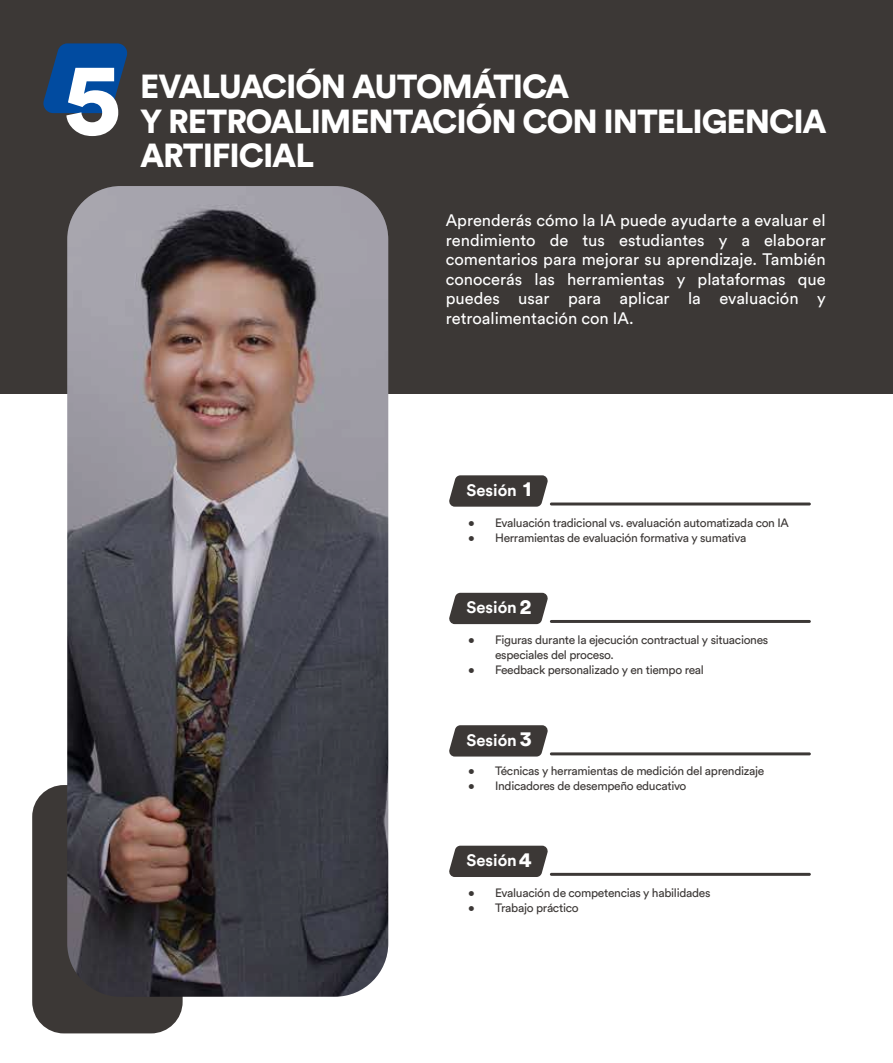
<style>
.page{position:relative;width:893px;height:1063px;background:#fff}
.page>*{position:absolute;margin:0;border:0;box-sizing:border-box;transform-origin:0 0}
.t1{font:900 102.6px "Circular Std";color:#fff}
.t2{font:900 33px/34.5px "Circular Std";letter-spacing:-.035em;color:#fff}
.t3{font:16.5px/19.5px "Circular Std";color:#fff;text-align:justify}
.t4{font:700 16.5px "Circular Std";color:#fff}
.t5{font:12px/15px "Circular Std";letter-spacing:-.025em;color:#3c3836}
.s1{font-weight:900;font-size:21px}
</style>
<div class="page">
<div style="left:0;top:0;width:893px;height:394px;background:#3c3836"></div>
<svg style="left:43px;top:43px;width:85px;height:70px"></svg>
<div style="left:32px;top:785px;width:151px;height:248px;background:#3c3836;border-radius:32px"></div>
<svg style="left:449px;top:475px;width:99px;height:32px;background:#4d4947"></svg>
<hr style="left:550px;top:503px;width:261px;height:2px;background:#3c3836">
<svg style="left:449px;top:593px;width:99px;height:31px;background:#494543"></svg>
<hr style="left:550px;top:620px;width:261px;height:3px;background:#3c3836">
<svg style="left:449px;top:725px;width:99px;height:32px;background:#4d4947"></svg>
<hr style="left:550px;top:752px;width:261px;height:3px;background:#3c3836">
<svg style="left:449px;top:846px;width:99px;height:31px;background:#494543"></svg>
<hr style="left:550px;top:873px;width:261px;height:3px;background:#3c3836">
<svg style="left:67px;top:186px;width:321px;height:811px;background:#645e62"></svg>
<h1 class="t1" style="left:64px;top:30px;width:59px">5</h1>
<h2 class="t2" style="left:140px;top:69px;width:688px">EVALUACIÓN AUTOMÁTICA<br>Y RETROALIMENTACIÓN CON INTELIGENCIA<br>ARTIFICIAL</h2>
<p class="t3" style="left:446px;top:211px;width:381px">Aprenderás cómo la IA puede ayudarte a evaluar el rendimiento de tus estudiantes y a elaborar comentarios para mejorar su aprendizaje. También conocerás las herramientas y plataformas que puedes usar para aplicar la evaluación y retroalimentación con IA.</p>
<h3 class="t4" style="left:466px;top:479px;width:66px">Sesión <span class="s1">1</span></h3>
<p class="t5" style="left:468px;top:515px;width:322px">• Evaluación tradicional vs. evaluación automatizada con IA</p>
<p class="t5" style="left:468px;top:530px;width:280px">• Herramientas de evaluación formativa y sumativa</p>
<h3 class="t4" style="left:466px;top:597px;width:66px">Sesión <span class="s1">2</span></h3>
<p class="t5" style="left:495px;top:632px;width:275px;text-indent:-27px">• Figuras durante la ejecución contractual y situaciones especiales del proceso.</p>
<p class="t5" style="left:468px;top:662px;width:237px">• Feedback personalizado y en tiempo real</p>
<h3 class="t4" style="left:466px;top:729px;width:66px">Sesión <span class="s1">3</span></h3>
<p class="t5" style="left:468px;top:763px;width:298px">• Técnicas y herramientas de medición del aprendizaje</p>
<p class="t5" style="left:468px;top:778px;width:220px">• Indicadores de desempeño educativo</p>
<h3 class="t4" style="left:466px;top:850px;width:66px">Sesión<span class="s1">4</span></h3>
<p class="t5" style="left:468px;top:885px;width:244px">• Evaluación de competencias y habilidades</p>
<p class="t5" style="left:468px;top:900px;width:112px">• Trabajo práctico</p>
</div>
